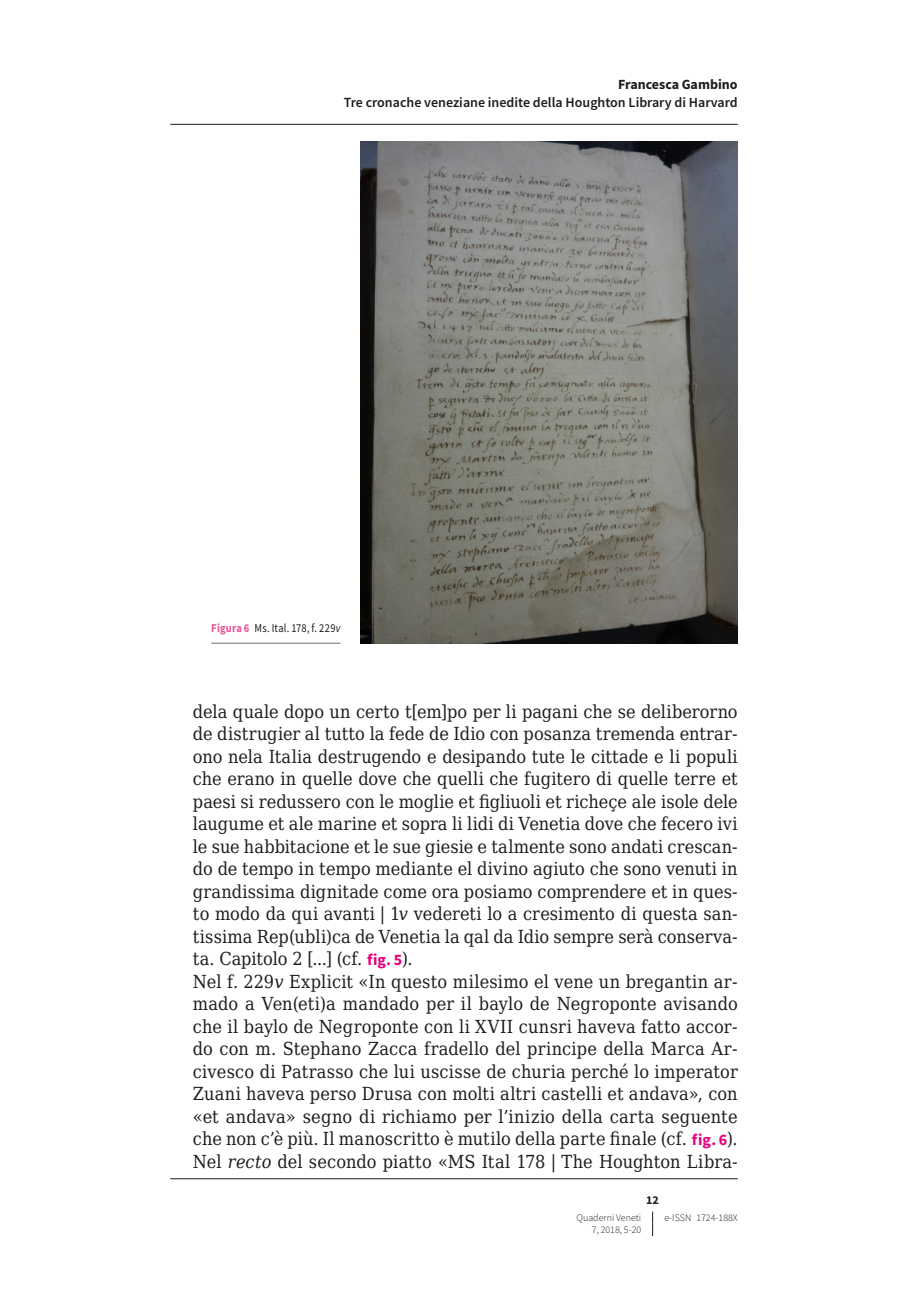
<style>
.page{position:relative;width:908px;height:1304px;background:#fff}
.page>*{position:absolute;margin:0;border:0;box-sizing:border-box;transform-origin:0 0}
.t1{font:18px/22.4px "DejaVu Serif Condensed";letter-spacing:.005em;color:#1d1d1b}
.t2{font:600 14px "Source Sans Pro";color:#1d1d1b}
.t3{font:700 14px "Source Sans Pro";color:#1d1d1b}
.t4{font:12px "Source Sans Pro";letter-spacing:.02em;color:#1d1d1b;scale:.87 1}
.t5{font:700 12px "Source Sans Pro";color:#1d1d1b}
.t6{font:300 10px "Source Sans Pro";color:#1d1d1b}
.s1{font-weight:700;color:#ea5297}
.s2{font-style:italic}
.s3{font-family:"Source Sans Pro";font-weight:700;font-size:16px;color:#e6007d}
</style>
<div class="page">
<hr style="left:211px;top:643px;width:129px;height:1px;background:#706f6f">
<img style="left:360px;top:141px;width:377px;height:502px">
<svg style="left:652px;top:1212px;width:1px;height:24px"></svg>
<hr style="left:170px;top:124px;width:567px;height:1px;background:#1d1d1b">
<hr style="left:170px;top:1178px;width:567px;height:1px;background:#1d1d1b">
<p class="t3" style="left:618px;top:75px;width:121px">Francesca Gambino</p>
<p class="t2" style="left:343px;top:94px;width:395px">Tre cronache veneziane inedite della Houghton Library di Harvard</p>
<p class="t4" style="left:211px;top:620px;width:150px"><span class="s1">Figura 6</span> Ms. Ital. 178, f. 229<span class="s2">v</span></p>
<p class="t1" style="left:193px;top:700px;width:546px">dela quale dopo un certo t[em]po per li pagani che se deliberorno de distrugier al tutto la fede de Idio con posanza tremenda entrar&shy;ono nela Italia destrugendo e desipando tute le cittade e li populi che erano in quelle dove che quelli che fugitero di quelle terre et paesi si redussero con le moglie et figliuoli et richeçe ale isole dele laugume et ale marine et sopra li lidi di Venetia dove che fecero ivi le sue habbitacione et le sue giesie e talmente sono andati crescan&shy;do de tempo in tempo mediante el divino agiuto che sono venuti in grandissima dignitade come ora posiamo comprendere et in ques&shy;to modo da qui avanti | 1<span class="s2">v</span> vedereti lo a cresimento di questa san&shy;tissima Rep(ubli)ca de Venetia la qal da Idio sempre serà conserva&shy;ta. Capitolo 2 [...] (cf. <span class="s3">fig. 5</span>).<br>Nel f. 229<span class="s2">v</span> Explicit «In questo milesimo el vene un bregantin ar&shy;mado a Ven(eti)a mandado per il baylo de Negroponte avisando che il baylo de Negroponte con li XVII cunsri haveva fatto accor&shy;do con m. Stephano Zacca fradello del principe della Marca Ar&shy;civesco di Patrasso che lui uscisse de churia perché lo imperator Zuani haveva perso Drusa con molti altri castelli et andava», con «et andava» segno di richiamo per l’inizio della carta seguente che non c’è più. Il manoscritto è mutilo della parte finale (cf. <span class="s3">fig. 6</span>).<br>Nel <span class="s2">recto</span> del secondo piatto «MS Ital 178 | The Houghton Libra-</p>
<p class="t5" style="left:646px;top:1192px;width:14px">12</p>
<p class="t6" style="left:576px;top:1212px;width:66px">Quaderni Veneti</p>
<p class="t6" style="left:664px;top:1212px;width:75px">e-ISSN 1724-188X</p>
<p class="t6" style="left:591px;top:1224px;width:51px">7, 2018, 5-20</p>
</div>
